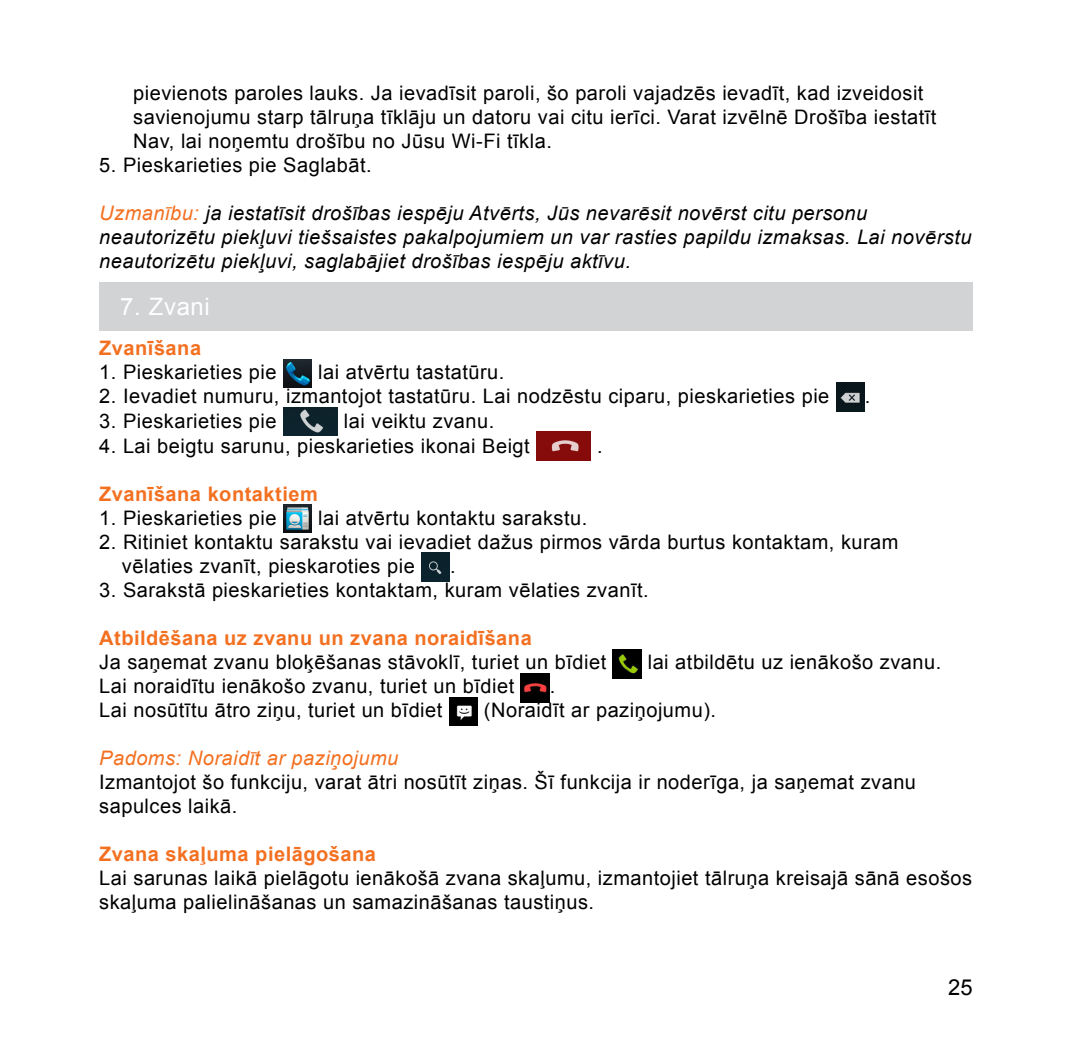
<style>
.page{position:relative;width:1072px;height:1049px;background:#fff}
.page>*{position:absolute;margin:0;border:0;box-sizing:border-box;transform-origin:0 0}
.t1{font:24px "Arial";letter-spacing:.025em;color:#fff}
.t2{font:22px "Arial";color:#000}
.t3{font:20px/24px "Arial";letter-spacing:.025em;color:#000}
.t4{font:italic 20px/24px "Arial";letter-spacing:.025em;color:#000}
.t5{font:700 20px "Arial";letter-spacing:.025em;color:#f37021}
.t6{font:italic 20px "Arial";letter-spacing:.025em;color:#f37021}
.s1{color:#f37021}
</style>
<div class="page">
<div style="left:99px;top:282px;width:873px;height:48px;background:#d1d3d4"></div>
<img style="left:283px;top:359px;width:28px;height:29px">
<img style="left:836px;top:383px;width:28px;height:28px">
<img style="left:283px;top:407px;width:54px;height:28px">
<img style="left:536px;top:432px;width:54px;height:28px">
<img style="left:283px;top:505px;width:28px;height:28px">
<img style="left:421px;top:553px;width:29px;height:28px">
<img style="left:613px;top:650px;width:28px;height:28px">
<img style="left:521px;top:674px;width:28px;height:28px">
<img style="left:449px;top:697px;width:28px;height:29px">
<p class="t3" style="left:133px;top:81px;width:804px">pievienots paroles lauks. Ja ievadīsit paroli, šo paroli vajadzēs ievadīt, kad izveidosit savienojumu starp tālruņa tīklāju un datoru vai citu ierīci. Varat izvēlnē Drošība iestatīt<br>Nav, lai noņemtu drošību no Jūsu Wi-Fi tīkla.</p>
<p class="t3" style="left:99px;top:153px;width:274px">5. Pieskarieties pie Saglabāt.</p>
<p class="t4" style="left:99px;top:201px;width:873px"><span class="s1">Uzmanību:</span> ja iestatīsit drošības iespēju Atvērts, Jūs nevarēsit novērst citu personu neautorizētu piekļuvi tiešsaistes pakalpojumiem un var rasties papildu izmaksas. Lai novērstu neautorizētu piekļuvi, saglabājiet drošības iespēju aktīvu.</p>
<p class="t1" style="left:120px;top:291px;width:91px">7. Zvani</p>
<p class="t5" style="left:99px;top:334px;width:103px">Zvanīšana</p>
<p class="t3" style="left:99px;top:360px;width:179px">1. Pieskarieties pie</p>
<p class="t3" style="left:318px;top:360px;width:188px">lai atvērtu tastatūru.</p>
<p class="t3" style="left:99px;top:384px;width:731px">2. Ievadiet numuru, izmantojot tastatūru. Lai nodzēstu ciparu, pieskarieties pie</p>
<p class="t3" style="left:864px;top:384px;width:7px">.</p>
<p class="t3" style="left:99px;top:409px;width:179px">3. Pieskarieties pie</p>
<p class="t3" style="left:344px;top:409px;width:152px">lai veiktu zvanu.</p>
<p class="t3" style="left:99px;top:434px;width:432px">4. Lai beigtu sarunu, pieskarieties ikonai Beigt</p>
<p class="t3" style="left:597px;top:434px;width:7px">.</p>
<p class="t5" style="left:99px;top:480px;width:220px">Zvanīšana kontaktiem</p>
<p class="t3" style="left:99px;top:506px;width:179px">1. Pieskarieties pie</p>
<p class="t3" style="left:318px;top:506px;width:271px">lai atvērtu kontaktu sarakstu.</p>
<p class="t3" style="left:122px;top:530px;width:778px;text-indent:-23px">2. Ritiniet kontaktu sarakstu vai ievadiet dažus pirmos vārda burtus kontaktam, kuram vēlaties zvanīt, pieskaroties pie</p>
<p class="t3" style="left:450px;top:554px;width:7px">.</p>
<p class="t3" style="left:99px;top:578px;width:551px">3. Sarakstā pieskarieties kontaktam, kuram vēlaties zvanīt.</p>
<p class="t5" style="left:99px;top:624px;width:434px">Atbildēšana uz zvanu un zvana noraidīšana</p>
<p class="t3" style="left:99px;top:650px;width:508px">Ja saņemat zvanu bloķēšanas stāvoklī, turiet un bīdiet</p>
<p class="t3" style="left:647px;top:650px;width:295px">lai atbildētu uz ienākošo zvanu.</p>
<p class="t3" style="left:99px;top:674px;width:416px">Lai noraidītu ienākošo zvanu, turiet un bīdiet</p>
<p class="t3" style="left:550px;top:674px;width:7px">.</p>
<p class="t3" style="left:99px;top:698px;width:345px">Lai nosūtītu ātro ziņu, turiet un bīdiet</p>
<p class="t3" style="left:484px;top:698px;width:234px">(Noraidīt ar paziņojumu).</p>
<p class="t6" style="left:99px;top:745px;width:301px">Padoms: Noraidīt ar paziņojumu</p>
<p class="t3" style="left:99px;top:770px;width:818px">Izmantojot šo funkciju, varat ātri nosūtīt ziņas. Šī funkcija ir noderīga, ja saņemat zvanu sapulces laikā.</p>
<p class="t5" style="left:99px;top:840px;width:278px">Zvana skaļuma pielāgošana</p>
<p class="t3" style="left:99px;top:866px;width:874px">Lai sarunas laikā pielāgotu ienākošā zvana skaļumu, izmantojiet tālruņa kreisajā sānā esošos skaļuma palielināšanas un samazināšanas taustiņus.</p>
<p class="t2" style="left:948px;top:973px;width:26px">25</p>
</div>
